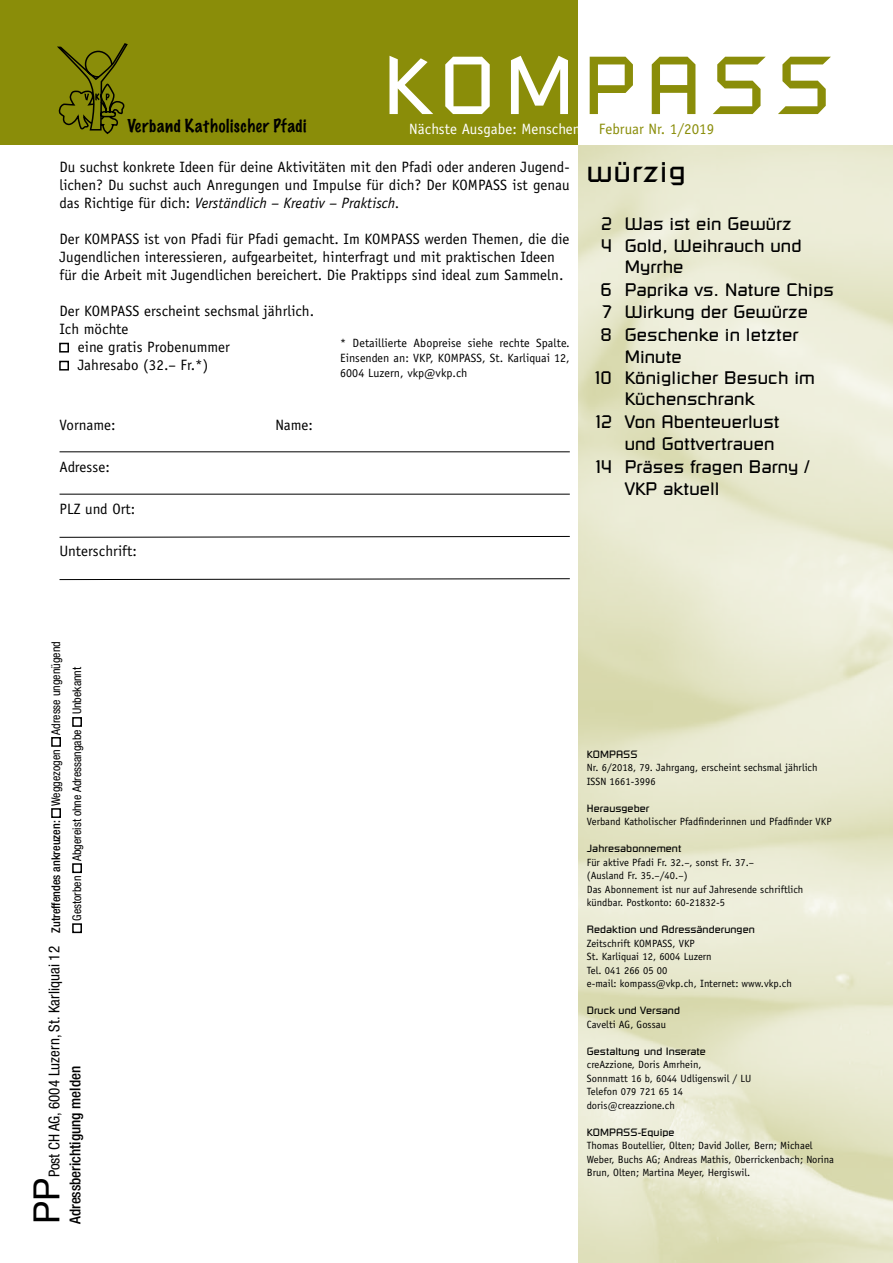
<style>
.page{position:relative;width:893px;height:1263px;background:#fff}
.page>*{position:absolute;margin:0;border:0;box-sizing:border-box;transform-origin:0 0}
.t1{font:81px "Russell Square";letter-spacing:.12em;color:#8a8d09}
.t2{font:36px "Helvetica Neue";color:#000}
.t3{font:29.7px "Russell Square";letter-spacing:.04em;color:#000}
.t4{font:18px "Russell Square";letter-spacing:.005em;color:#000}
.t5{font:100 16.35px "Marker Felt";letter-spacing:.045em;color:#000}
.t6{font:15px/18px "Officina Sans";letter-spacing:.005em;color:#000;text-align:justify}
.t7{font:condensed 15px "Helvetica Neue";letter-spacing:.005em;color:#000}
.t8{font:500 condensed 15px "Helvetica Neue";color:#000}
.t9{font:15px "Officina Sans";letter-spacing:.005em;color:#fff}
.t10{font:15px "Officina Sans";letter-spacing:.005em;color:#8a8d09}
.t11{font:12px/15px "Officina Sans";letter-spacing:.005em;color:#000;text-align:justify}
.t12{font:condensed 12px/21px "Helvetica Neue";color:#000}
.t13{font:10.5px/13.5px "Officina Sans";letter-spacing:.005em;color:#000}
.t14{font:10.5px "Russell Square";letter-spacing:.005em;color:#000}
.s1{color:#fff}
.s2{font-style:italic}
.s3{font-weight:500}
</style>
<div class="page">
<div style="left:51px;top:808px;width:10px;height:10px;border:2px solid #000"></div>
<div style="left:51px;top:737px;width:10px;height:10px;border:2px solid #000"></div>
<div style="left:72px;top:923px;width:10px;height:10px;border:2px solid #000"></div>
<div style="left:72px;top:863px;width:10px;height:10px;border:2px solid #000"></div>
<div style="left:72px;top:717px;width:10px;height:10px;border:2px solid #000"></div>
<svg style="left:578px;top:145px;width:315px;height:1118px;background:#e7e8ce"></svg>
<div style="left:0;top:0;width:578px;height:145px;background:#8a8d09"></div>
<div style="left:59px;top:343px;width:10px;height:10px;border:2px solid #000"></div>
<div style="left:59px;top:361px;width:10px;height:10px;border:2px solid #000"></div>
<hr style="left:60px;top:451px;width:510px;height:1px;background:#000">
<hr style="left:60px;top:494px;width:510px;height:1px;background:#000">
<svg style="left:59px;top:536px;width:511px;height:2px"></svg>
<svg style="left:59px;top:578px;width:511px;height:2px"></svg>
<svg style="left:57px;top:43px;width:71px;height:91px"></svg>
<h1 class="t1" style="left:383px;top:37px;width:450px"><span class="s1">KOM</span>PASS</h1>
<h3 class="t9" style="left:409px;top:120px;width:173px">Nächste Ausgabe: Menschen</h3>
<h3 class="t10" style="left:599px;top:120px;width:117px">Februar Nr. 1/2019</h3>
<h3 class="t6" style="left:60px;top:158px;width:512px">Du suchst konkrete Ideen für deine Aktivitäten mit den Pfadi oder anderen Jugend&shy;lichen? Du suchst auch Anregungen und Impulse für dich? Der KOMPASS ist genau das Richtige für dich: <span class="s2">Verständlich – Kreativ – Praktisch.</span></h3>
<p class="t6" style="left:60px;top:230px;width:511px;text-align:left">Der KOMPASS ist von Pfadi für Pfadi gemacht. Im KOMPASS werden Themen, die die<br>Jugendlichen interessieren, aufgearbeitet, hinterfragt und mit praktischen Ideen für die Arbeit mit Jugendlichen bereichert. Die Praktipps sind ideal zum Sammeln.</p>
<h3 class="t6" style="left:60px;top:302px;width:256px">Der KOMPASS erscheint sechsmal jährlich.</h3>
<h3 class="t6" style="left:60px;top:320px;width:71px">Ich möchte</h3>
<h3 class="t6" style="left:78px;top:338px;width:154px">eine gratis Probenummer</h3>
<h3 class="t6" style="left:78px;top:356px;width:132px">Jahresabo (32.– Fr.*)</h3>
<h3 class="t5" style="left:127px;top:113px;width:181px">Verband Katholischer Pfadi</h3>
<h3 class="t3" style="left:587px;top:154px;width:100px">würzig</h3>
<h3 class="t4" style="left:601px;top:212px;width:192px">2 Was ist ein Gewürz</h3>
<h3 class="t4" style="left:601px;top:235px;width:202px">4 Gold, Weihrauch und</h3>
<h3 class="t4" style="left:625px;top:256px;width:60px">Myrrhe</h3>
<h3 class="t4" style="left:601px;top:278px;width:235px">6 Paprika vs. Nature Chips</h3>
<h3 class="t4" style="left:603px;top:301px;width:207px">7 Wirkung der Gewürze</h3>
<h3 class="t4" style="left:601px;top:323px;width:199px">8 Geschenke in letzter</h3>
<h3 class="t4" style="left:625px;top:346px;width:59px">Minute</h3>
<h3 class="t4" style="left:595px;top:367px;width:221px">10 Königlicher Besuch im</h3>
<h3 class="t4" style="left:625px;top:388px;width:131px">Küchenschrank</h3>
<h3 class="t4" style="left:596px;top:410px;width:185px">12 Von Abenteuerlust</h3>
<h3 class="t4" style="left:625px;top:433px;width:151px">und Gottvertrauen</h3>
<h3 class="t4" style="left:596px;top:455px;width:215px">14 Präses fragen Barny /</h3>
<h3 class="t4" style="left:625px;top:478px;width:96px">VKP aktuell</h3>
<p class="t11" style="left:340px;top:335px;width:231px">* Detaillierte Abopreise siehe rechte Spalte.<br>Einsenden an: VKP, KOMPASS, St. Karliquai 12, 6004 Luzern, vkp@vkp.ch</p>
<h3 class="t6" style="left:60px;top:416px;width:58px">Vorname:</h3>
<h3 class="t6" style="left:276px;top:416px;width:39px">Name:</h3>
<h3 class="t6" style="left:60px;top:458px;width:52px">Adresse:</h3>
<h3 class="t6" style="left:60px;top:500px;width:77px">PLZ und Ort:</h3>
<h3 class="t6" style="left:60px;top:542px;width:79px">Unterschrift:</h3>
<p class="t12" style="left:45px;top:921px;width:281px;text-indent:-12px;rotate:-90deg"><span class="s3">Zutreffendes ankreuzen:</span> Weggezogen Adresse ungenügend<br>Gestorben Abgereist ohne Adressangabe Unbekannt</p>
<h3 class="t7" style="left:45px;top:1177px;width:233px;rotate:-90deg">Post CH AG, 6004 Luzern, St. Karliquai 12</h3>
<h3 class="t8" style="left:66px;top:1224px;width:160px;rotate:-90deg">Adressberichtigung melden</h3>
<h2 class="t2" style="left:21px;top:1224px;width:48px;rotate:-90deg">PP</h2>
<p class="t14" style="left:587px;top:748px;width:52px">KOMPASS</p>
<p class="t13" style="left:587px;top:761px;width:232px">Nr. 6/2018, 79. Jahrgang, erscheint sechsmal jährlich<br>ISSN 1661-3996</p>
<p class="t14" style="left:587px;top:802px;width:64px">Herausgeber</p>
<p class="t13" style="left:587px;top:815px;width:246px">Verband Katholischer Pfadfinderinnen und Pfadfinder VKP</p>
<p class="t14" style="left:587px;top:842px;width:96px">Jahresabonnement</p>
<p class="t13" style="left:587px;top:856px;width:218px">Für aktive Pfadi Fr. 32.–, sonst Fr. 37.–<br>(Ausland Fr. 35.–/40.–)<br>Das Abonnement ist nur auf Jahresende schriftlich kündbar. Postkonto: 60-21832-5</p>
<p class="t14" style="left:587px;top:923px;width:169px">Redaktion und Adressänderungen</p>
<p class="t13" style="left:587px;top:937px;width:207px">Zeitschrift KOMPASS, VKP<br>St. Karliquai 12, 6004 Luzern<br>Tel. 041 266 05 00<br>e-mail: kompass@vkp.ch, Internet: www.vkp.ch</p>
<p class="t14" style="left:587px;top:1004px;width:95px">Druck und Versand</p>
<p class="t13" style="left:587px;top:1018px;width:81px">Cavelti AG, Gossau</p>
<p class="t14" style="left:587px;top:1045px;width:121px">Gestaltung und Inserate</p>
<p class="t13" style="left:587px;top:1058px;width:166px">creAzzione, Doris Amrhein,<br>Sonnmatt 16 b, 6044 Udligenswil / LU<br>Telefon 079 721 65 14 doris@creazzione.ch</p>
<p class="t14" style="left:587px;top:1126px;width:89px">KOMPASS-Equipe</p>
<p class="t13" style="left:587px;top:1139px;width:249px">Thomas Boutellier, Olten; David Joller, Bern; Michael<br>Weber, Buchs AG; Andreas Mathis, Oberrickenbach; Norina<br>Brun, Olten; Martina Meyer, Hergiswil.</p>
</div>
